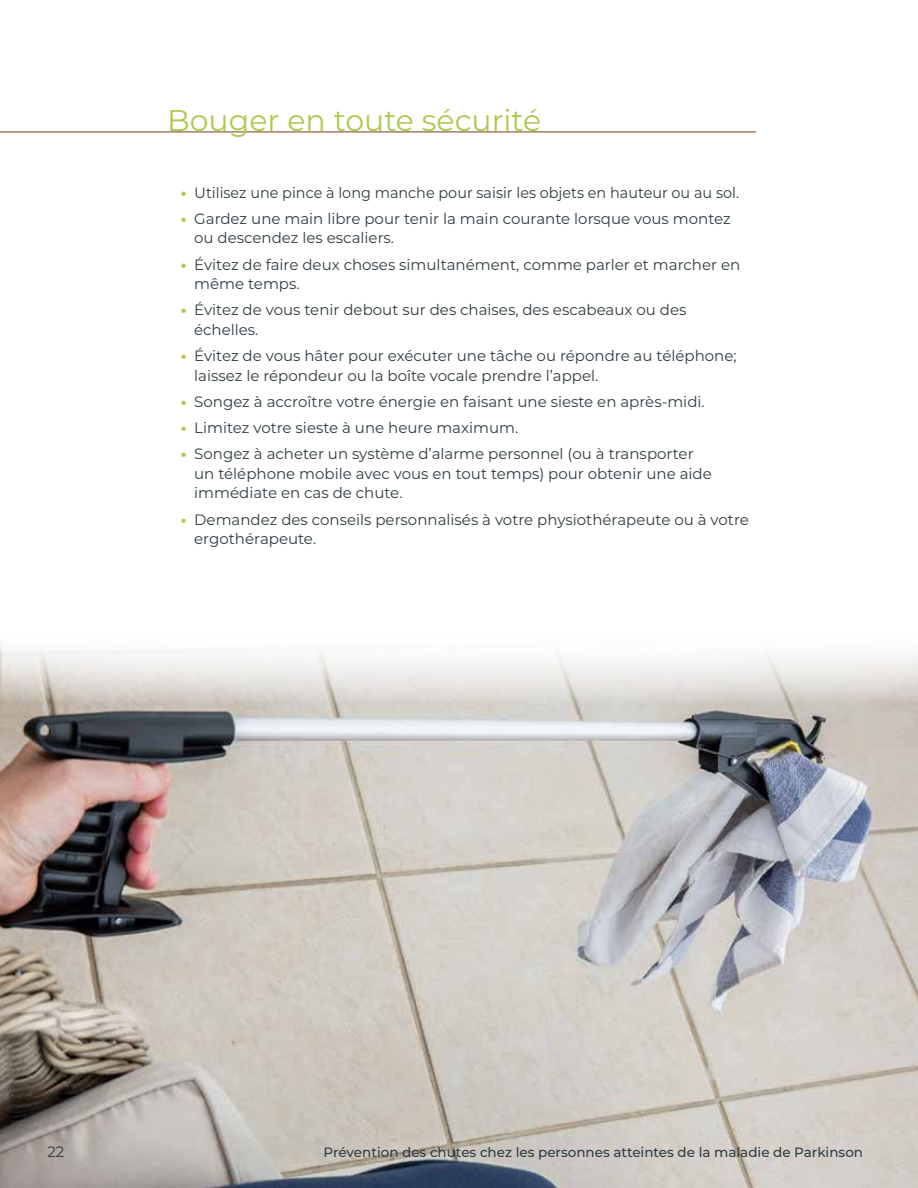
<style>
.page{position:relative;width:918px;height:1188px;background:#fff}
.page>*{position:absolute;margin:0;border:0;box-sizing:border-box;transform-origin:0 0}
.t1{font:30px "Montserrat";color:#acca50}
.t2{font:15px/19.5px "Montserrat";color:#303c42}
.t3{font:500 13.5px "Montserrat";color:#303c42}
.s1{font-weight:800;color:#acca50}
</style>
<div class="page">
<img style="left:0;top:704px;width:918px;height:484px">
<svg style="left:2px;top:648px;width:916px;height:56px"></svg>
<hr style="left:0;top:131px;width:756px;height:1px;background:#8a532a">
<h1 class="t1" style="left:167px;top:99px;width:376px">Bouger en toute sécurité</h1>
<p class="t2" style="left:181px;top:182px;width:560px"><span class="s1">•</span> Utilisez une pince à long manche pour saisir les objets en hauteur ou au sol.</p>
<p class="t2" style="left:194px;top:208px;width:538px;text-indent:-14px"><span class="s1">•</span> Gardez une main libre pour tenir la main courante lorsque vous montez ou descendez les escaliers.</p>
<p class="t2" style="left:194px;top:254px;width:548px;text-indent:-14px"><span class="s1">•</span> Évitez de faire deux choses simultanément, comme parler et marcher en même temps.</p>
<p class="t2" style="left:194px;top:300px;width:494px;text-indent:-14px"><span class="s1">•</span> Évitez de vous tenir debout sur des chaises, des escabeaux ou des échelles.</p>
<p class="t2" style="left:194px;top:346px;width:544px;text-indent:-14px"><span class="s1">•</span> Évitez de vous hâter pour exécuter une tâche ou répondre au téléphone; laissez le répondeur ou la boîte vocale prendre l’appel.</p>
<p class="t2" style="left:181px;top:391px;width:526px"><span class="s1">•</span> Songez à accroître votre énergie en faisant une sieste en après-midi.</p>
<p class="t2" style="left:181px;top:418px;width:339px"><span class="s1">•</span> Limitez votre sieste à une heure maximum.</p>
<p class="t2" style="left:194px;top:444px;width:519px;text-indent:-14px"><span class="s1">•</span> Songez à acheter un système d’alarme personnel (ou à transporter un téléphone mobile avec vous en tout temps) pour obtenir une aide immédiate en cas de chute.</p>
<p class="t2" style="left:194px;top:509px;width:556px;text-indent:-14px"><span class="s1">•</span> Demandez des conseils personnalisés à votre physiothérapeute ou à votre ergothérapeute.</p>
<p class="t2" style="left:47px;top:1141px;width:19px">22</p>
<p class="t3" style="left:324px;top:1142px;width:541px">Prévention des chutes chez les personnes atteintes de la maladie de Parkinson</p>
</div>
